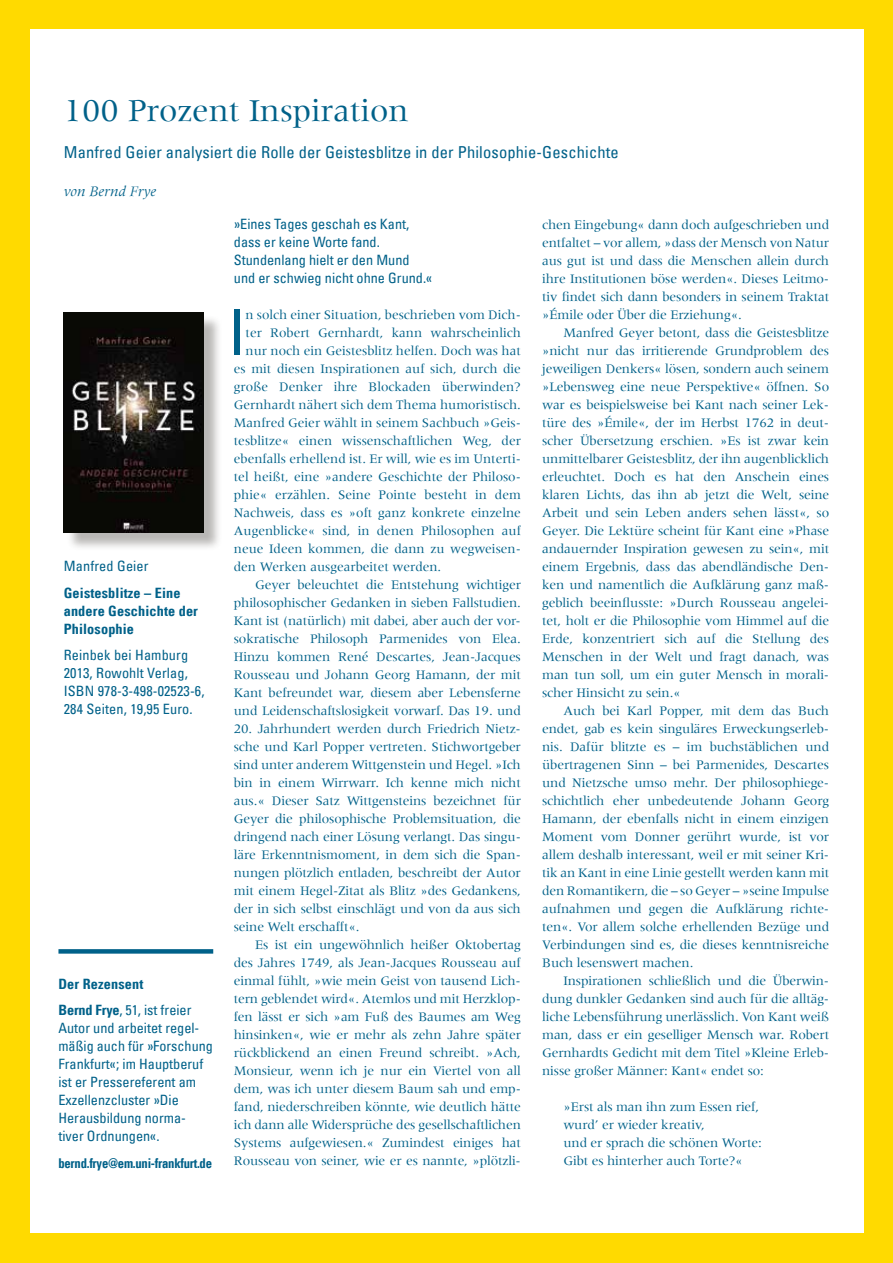
<style>
.page{position:relative;width:893px;height:1263px;background:#ffda00}
.page>*{position:absolute;margin:0;border:0;box-sizing:border-box;transform-origin:0 0}
.t1{font:condensed 63.3px "Univers Com 57";color:#006189}
.t2{font:33px "Meridien";color:#006189}
.t3{font:condensed 16.5px "Univers Com 57";letter-spacing:.01em;color:#006189}
.t4{font:italic 15px "Meridien Com";color:#006189}
.t5{font:condensed 14.25px/18px "Univers Com 57";color:#006189}
.t6{font:14.25px/18px "Univers Com 67 Bold Cond";letter-spacing:.01em;color:#006189}
.t7{font:13.5px/18px "Meridien";letter-spacing:-.01em;color:#006189;text-align:justify}
.t8{font:13.5px "Univers Com 67 Bold Cond";letter-spacing:-.02em;color:#006189;scale:.94 1}
.s1{font-family:"Univers Com 67 Bold Cond";font-stretch:normal}
</style>
<div class="page">
<div style="left:30px;top:30px;width:833px;height:1203px;background:#fff"></div>
<div style="left:58px;top:949px;width:155px;height:5px;background:#006189"></div>
<div style="left:66px;top:314px;width:156px;height:237px;background:#4e4a45;opacity:.4"></div>
<img style="left:64px;top:312px;width:139px;height:220px">
<h2 class="t2" style="left:64px;top:92px;width:346px">100 Prozent Inspiration</h2>
<p class="t3" style="left:64px;top:142px;width:557px">Manfred Geier analysiert die Rolle der Geistesblitze in der Philosophie-Geschichte</p>
<p class="t4" style="left:64px;top:182px;width:94px">von Bernd Frye</p>
<p class="t5" style="left:64px;top:557px;width:86px">Manfred Geier</p>
<p class="t6" style="left:64px;top:583px;width:136px">Geistesblitze – Eine andere Geschichte der<br>Philosophie</p>
<p class="t5" style="left:64px;top:646px;width:142px">Reinbek bei Hamburg<br>2013, Rowohlt Verlag,<br>ISBN 978-3-498-02523-6,<br>284 Seiten, 19,95 Euro.</p>
<p class="t6" style="left:58px;top:974px;width:86px">Der Rezensent</p>
<p class="t5" style="left:58px;top:1001px;width:156px"><span class="s1">Bernd Frye</span>, 51, ist freier<br>Autor und arbeitet regel&shy;mäßig auch für »Forschung<br>Frankfurt«; im Hauptberuf ist er Pressereferent am<br>Exzellenzcluster »Die<br>Herausbildung norma&shy;tiver Ordnungen«.</p>
<p class="t8" style="left:58px;top:1154px;width:165px">bernd.frye@em.uni-frankfurt.de</p>
<p class="t5" style="left:234px;top:215px;width:200px">»Eines Tages geschah es Kant, dass er keine Worte fand.<br>Stundenlang hielt er den Mund und er schwieg nicht ohne Grund.«</p>
<h1 class="t1" style="left:228px;top:292px;width:19px">I</h1>
<p class="t7" style="left:246px;top:306px;width:277px">n solch einer Situation, beschrieben vom Dich-</p>
<p class="t7" style="left:246px;top:324px;width:277px">ter Robert Gernhardt, kann wahrscheinlich</p>
<p class="t7" style="left:246px;top:342px;width:277px">nur noch ein Geistesblitz helfen. Doch was hat</p>
<p class="t7" style="left:234px;top:360px;width:289px">es mit diesen Inspirationen auf sich, durch die</p>
<p class="t7" style="left:234px;top:378px;width:289px">große Denker ihre Blockaden überwinden?</p>
<p class="t7" style="left:234px;top:396px;width:289px">Gernhardt nähert sich dem Thema humoristisch.</p>
<p class="t7" style="left:234px;top:414px;width:289px">Manfred Geier wählt in seinem Sachbuch »Geis-</p>
<p class="t7" style="left:234px;top:432px;width:289px">tesblitze« einen wissenschaftlichen Weg, der</p>
<p class="t7" style="left:234px;top:450px;width:289px">ebenfalls erhellend ist. Er will, wie es im Unterti-</p>
<p class="t7" style="left:234px;top:468px;width:289px">tel heißt, eine »andere Geschichte der Philoso-</p>
<p class="t7" style="left:234px;top:486px;width:288px">phie« erzählen. Seine Pointe besteht in dem</p>
<p class="t7" style="left:234px;top:504px;width:288px">Nachweis, dass es »oft ganz konkrete einzelne</p>
<p class="t7" style="left:234px;top:522px;width:289px">Augenblicke« sind, in denen Philosophen auf</p>
<p class="t7" style="left:234px;top:540px;width:289px">neue Ideen kommen, die dann zu wegweisen-</p>
<p class="t7" style="left:234px;top:558px;width:209px">den Werken ausgearbeitet werden.</p>
<p class="t7" style="left:255px;top:576px;width:267px">Geyer beleuchtet die Entstehung wichtiger</p>
<p class="t7" style="left:234px;top:594px;width:289px">philosophischer Gedanken in sieben Fallstudien.</p>
<p class="t7" style="left:234px;top:612px;width:289px">Kant ist (natürlich) mit dabei, aber auch der vor-</p>
<p class="t7" style="left:234px;top:630px;width:289px">sokratische Philosoph Parmenides von Elea.</p>
<p class="t7" style="left:234px;top:648px;width:288px">Hinzu kommen René Descartes, Jean-Jacques</p>
<p class="t7" style="left:234px;top:666px;width:288px">Rousseau und Johann Georg Hamann, der mit</p>
<p class="t7" style="left:234px;top:684px;width:289px">Kant befreundet war, diesem aber Lebensferne</p>
<p class="t7" style="left:234px;top:702px;width:289px">und Leidenschaftslosigkeit vorwarf. Das 19. und</p>
<p class="t7" style="left:234px;top:720px;width:289px">20. Jahrhundert werden durch Friedrich Nietz&shy;sche und Karl Popper vertreten. Stichwortgeber sind unter anderem Wittgenstein und Hegel. »Ich bin in einem Wirrwarr. Ich kenne mich nicht aus.« Dieser Satz Wittgensteins bezeichnet für Geyer die philosophische Problemsituation, die dringend nach einer Lösung verlangt. Das singu&shy;läre Erkenntnismoment, in dem sich die Span&shy;nungen plötzlich entladen, beschreibt der Autor mit einem Hegel-Zitat als Blitz »des Gedankens, der in sich selbst einschlägt und von da aus sich seine Welt erschafft«.</p>
<p class="t7" style="left:234px;top:936px;width:289px;text-indent:21px">Es ist ein ungewöhnlich heißer Oktobertag des Jahres 1749, als Jean-Jacques Rousseau auf einmal fühlt, »wie mein Geist von tausend Lich&shy;tern geblendet wird«. Atemlos und mit Herzklop&shy;fen lässt er sich »am Fuß des Baumes am Weg hinsinken«, wie er mehr als zehn Jahre später rückblickend an einen Freund schreibt. »Ach, Monsieur, wenn ich je nur ein Viertel von all dem, was ich unter diesem Baum sah und emp&shy;fand, niederschreiben könnte, wie deutlich hätte ich dann alle Widersprüche des gesellschaftlichen Systems aufgewiesen.« Zumindest einiges hat Rousseau von seiner, wie er es nannte, »plötzli-</p>
<p class="t7" style="left:542px;top:216px;width:289px">chen Eingebung« dann doch aufgeschrieben und entfaltet – vor allem, »dass der Mensch von Natur aus gut ist und dass die Menschen allein durch ihre Institutionen böse werden«. Dieses Leitmo&shy;tiv findet sich dann besonders in seinem Traktat »Émile oder Über die Erziehung«.</p>
<p class="t7" style="left:542px;top:323px;width:289px;text-indent:21px">Manfred Geyer betont, dass die Geistesblitze »nicht nur das irritierende Grundproblem des jeweiligen Denkers« lösen, sondern auch seinem »Lebensweg eine neue Perspektive« öffnen. So war es beispielsweise bei Kant nach seiner Lek&shy;türe des »Émile«, der im Herbst 1762 in deut&shy;scher Übersetzung erschien. »Es ist zwar kein unmittelbarer Geistesblitz, der ihn augenblicklich erleuchtet. Doch es hat den Anschein eines klaren Lichts, das ihn ab jetzt die Welt, seine Arbeit und sein Leben anders sehen lässt«, so Geyer. Die Lektüre scheint für Kant eine »Phase andauernder Inspiration gewesen zu sein«, mit einem Ergebnis, dass das abendländische Den&shy;ken und namentlich die Aufklärung ganz maß&shy;geblich beeinflusste: »Durch Rousseau angelei&shy;tet, holt er die Philosophie vom Himmel auf die Erde, konzentriert sich auf die Stellung des Menschen in der Welt und fragt danach, was man tun soll, um ein guter Mensch in morali&shy;scher Hinsicht zu sein.«</p>
<p class="t7" style="left:542px;top:701px;width:289px;text-indent:21px">Auch bei Karl Popper, mit dem das Buch endet, gab es kein singuläres Erweckungserleb&shy;nis. Dafür blitzte es – im buchstäblichen und übertragenen Sinn – bei Parmenides, Descartes und Nietzsche umso mehr. Der philosophiege&shy;schichtlich eher unbedeutende Johann Georg Hamann, der ebenfalls nicht in einem einzigen Moment vom Donner gerührt wurde, ist vor allem deshalb interessant, weil er mit seiner Kri&shy;tik an Kant in eine Linie gestellt werden kann mit den Romantikern, die – so Geyer – »seine Impulse aufnahmen und gegen die Aufklärung richte&shy;ten«. Vor allem solche erhellenden Bezüge und Verbindungen sind es, die dieses kenntnisreiche Buch lesenswert machen.</p>
<p class="t7" style="left:542px;top:971px;width:289px;text-indent:21px">Inspirationen schließlich und die Überwin&shy;dung dunkler Gedanken sind auch für die alltäg&shy;liche Lebensführung unerlässlich. Von Kant weiß man, dass er ein geselliger Mensch war. Robert Gernhardts Gedicht mit dem Titel »Kleine Erleb&shy;nisse großer Männer: Kant« endet so:</p>
<p class="t7" style="left:563px;top:1097px;width:200px;text-align:left">»Erst als man ihn zum Essen rief, wurd’ er wieder kreativ,<br>und er sprach die schönen Worte:<br>Gibt es hinterher auch Torte?«</p>
</div>
